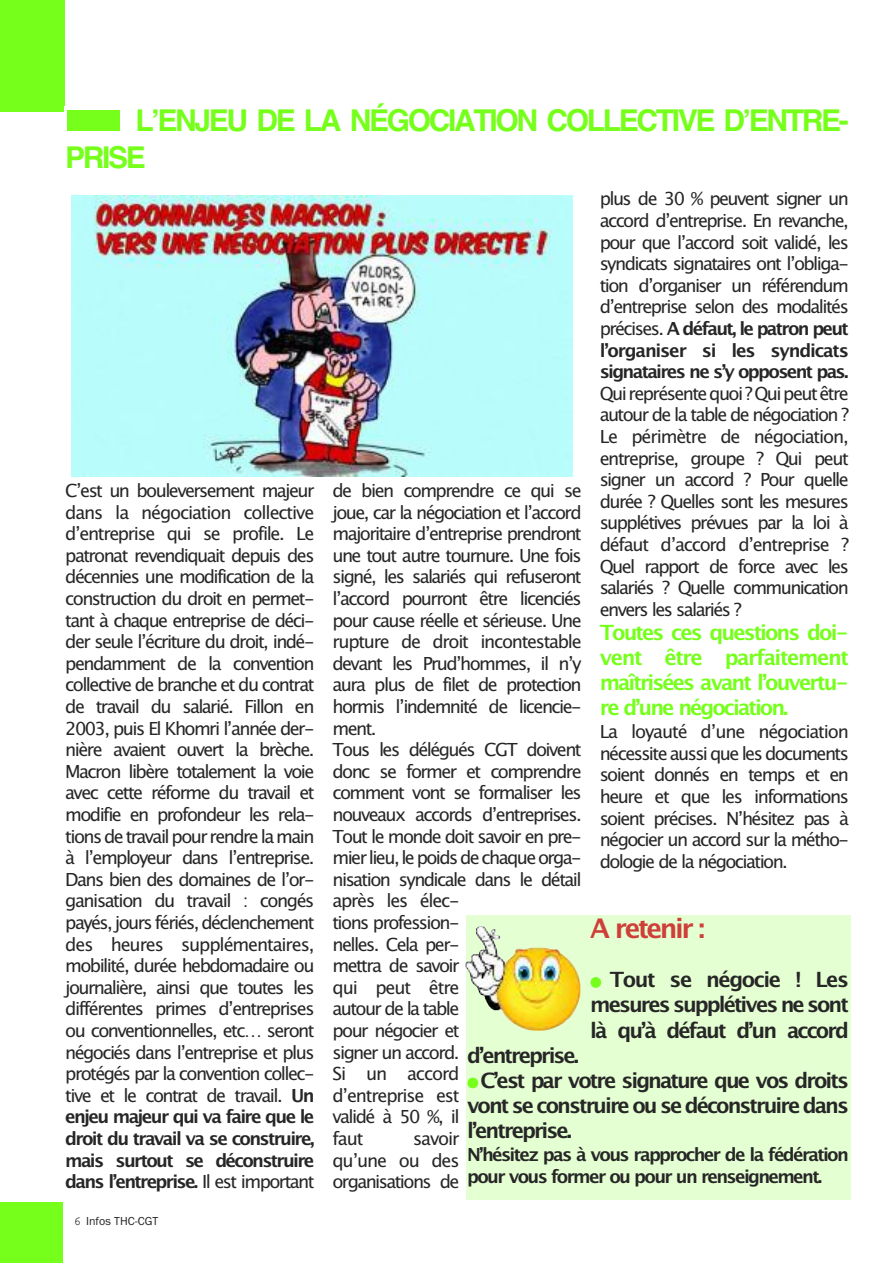
<style>
.page{position:relative;width:893px;height:1263px;background:#fff}
.page>*{position:absolute;margin:0;border:0;box-sizing:border-box;transform-origin:0 0}
.t1{font:700 30px/37.5px "Helvetica";letter-spacing:-.08em;color:#76ff1b}
.t2{font:700 27px "Lucida Grande";letter-spacing:-.09em;color:#cf3f3a}
.t3{font:700 21px/25.2px "Lucida Grande";letter-spacing:-.09em;color:#272627;text-align:justify}
.t4{font:700 21px/25.2px "Lucida Grande";letter-spacing:-.09em;color:#76ff1b;text-align:justify}
.t5{font:18px/21.6px "Lucida Grande";letter-spacing:-.09em;color:#272627;text-align:justify}
.t6{font:700 18px/21.6px "Lucida Grande";letter-spacing:-.095em;color:#272627}
.t7{font:12px "Franklin Gothic";color:#272627}
.s1{font-weight:700}
.s2{color:#76ff1b}
.s3{font-family:"Courier"}
</style>
<div class="page">
<div style="left:0;top:1202px;width:63px;height:61px;background:#76ff1b"></div>
<div style="left:0;top:0;width:64px;height:111px;background:#76ff1b"></div>
<div style="left:466px;top:915px;width:384px;height:284px;background:#e4ffd1"></div>
<img style="left:466px;top:926px;width:114px;height:105px">
<img style="left:72px;top:195px;width:500px;height:281px">
<h1 class="t1" style="left:65px;top:101px;width:785px">■ L’ENJEU DE LA NÉGOCIATION COLLECTIVE D’ENTRE-<br>PRISE</h1>
<p class="t5" style="left:600px;top:188px;width:251px">plus de 30 % peuvent signer un accord d’entreprise. En revanche, pour que l’accord soit validé, les syndicats signataires ont l’obliga&shy;tion d’organiser un référendum d’entreprise selon des modalités précises. <span class="s1">A défaut, le patron peut l’organiser si les syndicats signataires ne s’y opposent pas.</span></p>
<p class="t5" style="left:600px;top:383px;width:251px">Qui représente quoi ? Qui peut être autour de la table de négociation ?<br>Le périmètre de négociation, entreprise, groupe ? Qui peut signer un accord ? Pour quelle durée ? Quelles sont les mesures supplétives prévues par la loi à défaut d’accord d’entreprise ?<br>Quel rapport de force avec les salariés ? Quelle communication envers les salariés ?</p>
<p class="t4" style="left:600px;top:620px;width:251px">Toutes ces questions doi&shy;vent être parfaitement maîtrisées avant l’ouvertu&shy;re d’une négociation.</p>
<p class="t5" style="left:600px;top:721px;width:251px">La loyauté d’une négociation nécessite aussi que les documents soient donnés en temps et en heure et que les informations soient précises. N’hésitez pas à négocier un accord sur la métho&shy;dologie de la négociation.</p>
<p class="t5" style="left:65px;top:480px;width:251px">C’est un bouleversement majeur dans la négociation collective d’entreprise qui se profile. Le patronat revendiquait depuis des décennies une modification de la construction du droit en permet&shy;tant à chaque entreprise de déci&shy;der seule l’écriture du droit, indé&shy;pendamment de la convention collective de branche et du contrat de travail du salarié. Fillon en 2003, puis El Khomri l’année der&shy;nière avaient ouvert la brèche.<br>Macron libère totalement la voie avec cette réforme du travail et modifie en profondeur les rela&shy;tions de travail pour rendre la main à l’employeur dans l’entreprise.<br>Dans bien des domaines de l’or&shy;ganisation du travail : congés payés, jours fériés, déclenchement des heures supplémentaires, mobilité, durée hebdomadaire ou journalière, ainsi que toutes les différentes primes d’entreprises ou conventionnelles, etc… seront négociés dans l’entreprise et plus protégés par la convention collec&shy;tive et le contrat de travail. <span class="s1">Un enjeu majeur qui va faire que le droit du travail va se construire, mais surtout se déconstruire dans l’entreprise.</span> Il est important</p>
<p class="t5" style="left:332px;top:480px;width:251px;text-align:left">de bien comprendre ce qui se joue, car la négociation et l’accord majoritaire d’entreprise prendront une tout autre tournure. Une fois signé, les salariés qui refuseront l’accord pourront être licenciés pour cause réelle et sérieuse. Une rupture de droit incontestable devant les Prud’hommes, il n’y aura plus de filet de protection hormis l’indemnité de licencie&shy;ment.<br>Tous les délégués CGT doivent donc se former et comprendre comment vont se formaliser les nouveaux accords d’entreprises.<br>Tout le monde doit savoir en pre&shy;mier lieu, le poids de chaque orga&shy;nisation syndicale dans le détail après les élec-<br>tions profession-<br>nelles. Cela per-<br>mettra de savoir<br>qui peut être<br>autour de la table<br>pour négocier et<br>signer un accord.<br>Si un accord<br>d’entreprise est<br>validé à 50 %, il<br>faut</p>
<h2 class="t2" style="left:590px;top:913px;width:116px">A retenir :</h2>
<p class="t3" style="left:590px;top:967px;width:260px"><span class="s2">●</span> Tout se négocie ! Les mesures supplétives ne sont là qu’à défaut d’un accord</p>
<p class="t3" style="left:467px;top:1043px;width:113px">d’entreprise.</p>
<p class="t3" style="left:467px;top:1068px;width:383px"><span class="s2">●</span> C’est par votre signature que vos droits vont se construire ou se déconstruire dans l’entreprise.</p>
<p class="t6" style="left:467px;top:1144px;width:383px">N’hésitez pas à vous rapprocher de la fédération pour vous former ou pour un renseignement.</p>
<p class="t5" style="left:332px;top:1128px;width:129px;text-indent:81px">savoir qu’une ou des organisations de</p>
<p class="t7" style="left:74px;top:1214px;width:85px"><span class="s3">6</span> Infos THC-CGT</p>
</div>
